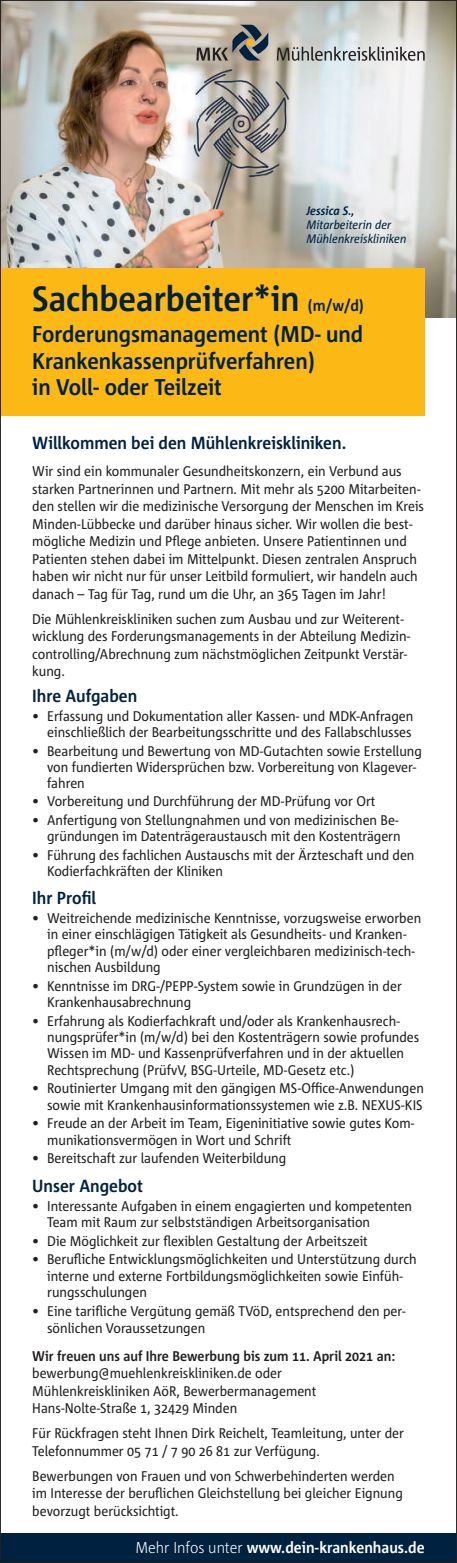
<style>
.page{position:relative;width:457px;height:1563px;background:#fff}
.page>*{position:absolute;margin:0;border:0;box-sizing:border-box;transform-origin:0 0}
.t1{font:700 35px "Corpid C1 s S Cd";color:#002241}
.t2{font:700 22.75px/26.2px "Corpid C1 s S Cd";color:#002241}
.t3{font:700 17.5px "Corpid C1 s S Cd";color:#002241}
.t4{font:700 15.75px "Corpid C1 s S Cd";color:#fff}
.t5{font:700 15.75px "Corpid C1 s S Cd";color:#002241}
.t6{font:14px/17.5px "Corpid C1 s S Cd";color:#231f20}
.t7{font:700 14px "Corpid C1 s S Cd";color:#231f20}
.t8{font:italic 12.25px/14px "Corpid C1 s S Cd";color:#002241}
.t9{font:italic 700 12.25px "Corpid C1 s S Cd";color:#002241}
.s1{font-weight:300}
</style>
<div class="page">
<img style="left:2px;top:2px;width:452px;height:315px">
<svg style="left:196px;top:25px;width:72px;height:36px;background:#8b8982"></svg>
<svg style="left:277px;top:47px;width:147px;height:14px;background:#a0a2a1"></svg>
<div style="left:0;top:268px;width:424px;height:147px;background:#fcb814"></div>
<div style="left:0;top:1533px;width:456px;height:30px;background:#002241"></div>
<p class="t9" style="left:306px;top:203px;width:50px">Jessica S.,</p>
<p class="t8" style="left:306px;top:218px;width:101px">Mitarbeiterin der<br>Mühlenkreiskliniken</p>
<h1 class="t1" style="left:32px;top:277px;width:268px">Sachbearbeiter*in</h1>
<p class="t5" style="left:308px;top:296px;width:57px">(m/w/d)</p>
<h2 class="t2" style="left:32px;top:320px;width:332px">Forderungsmanagement (MD- und<br>Krankenkassenprüfverfahren)<br>in Voll- oder Teilzeit</h2>
<p class="t3" style="left:32px;top:432px;width:315px">Willkommen bei den Mühlenkreiskliniken.</p>
<p class="t6" style="left:32px;top:462px;width:393px">Wir sind ein kommunaler Gesundheitskonzern, ein Verbund aus starken Partnerinnen und Partnern. Mit mehr als 5200 Mitarbeiten&shy;den stellen wir die medizinische Versorgung der Menschen im Kreis Minden-Lübbecke und darüber hinaus sicher. Wir wollen die best&shy;mögliche Medizin und Pflege anbieten. Unsere Patientinnen und Patienten stehen dabei im Mittelpunkt. Diesen zentralen Anspruch haben wir nicht nur für unser Leitbild formuliert, wir handeln auch danach – Tag für Tag, rund um die Uhr, an 365 Tagen im Jahr!</p>
<p class="t6" style="left:32px;top:610px;width:379px">Die Mühlenkreiskliniken suchen zum Ausbau und zur Weiterent&shy;wicklung des Forderungsmanagements in der Abteilung Medizin&shy;controlling/Abrechnung zum nächstmöglichen Zeitpunkt Verstär&shy;kung.</p>
<p class="t3" style="left:32px;top:685px;width:106px">Ihre Aufgaben</p>
<p class="t6" style="left:32px;top:707px;width:382px;line-height:16.1px;text-align:right">• Erfassung und Dokumentation aller Kassen- und MDK-Anfragen einschließlich der Bearbeitungsschritte und des Fallabschlusses</p>
<p class="t6" style="left:47px;top:742px;width:376px;line-height:16.1px;text-indent:-15px">• Bearbeitung und Bewertung von MD-Gutachten sowie Erstellung von fundierten Widersprüchen bzw. Vorbereitung von Klagever&shy;fahren</p>
<p class="t6" style="left:32px;top:792px;width:344px">• Vorbereitung und Durchführung der MD-Prüfung vor Ort</p>
<p class="t6" style="left:32px;top:812px;width:370px;line-height:16.1px;text-align:right">• Anfertigung von Stellungnahmen und von medizinischen Be&shy;gründungen im Datenträgeraustausch mit den Kostenträgern</p>
<p class="t6" style="left:47px;top:846px;width:368px;line-height:16.1px;text-indent:-15px">• Führung des fachlichen Austauschs mit der Ärzteschaft und den<br>Kodierfachkräften der Kliniken</p>
<p class="t3" style="left:32px;top:887px;width:65px">Ihr Profil</p>
<p class="t6" style="left:47px;top:909px;width:375px;line-height:16.3px;text-indent:-15px">• Weitreichende medizinische Kenntnisse, vorzugsweise erworben in einer einschlägigen Tätigkeit als Gesundheits- und Kranken&shy;pfleger*in (m/w/d) oder einer vergleichbaren medizinisch-tech&shy;nischen Ausbildung</p>
<p class="t6" style="left:47px;top:977px;width:356px;line-height:16.3px;text-indent:-15px">• Kenntnisse im DRG-/PEPP-System sowie in Grundzügen in der<br>Krankenhausabrechnung</p>
<p class="t6" style="left:47px;top:1012px;width:373px;line-height:16.3px;text-indent:-15px">• Erfahrung als Kodierfachkraft und/oder als Krankenhausrech&shy;nungsprüfer*in (m/w/d) bei den Kostenträgern sowie profundes Wissen im MD- und Kassenprüfverfahren und in der aktuellen Rechtsprechung (PrüfvV, BSG-Urteile, MD-Gesetz etc.)</p>
<p class="t6" style="left:32px;top:1080px;width:393px;line-height:16.3px;text-align:right">• Routinierter Umgang mit den gängigen MS-Office-Anwendungen sowie mit Krankenhausinformationssystemen wie z.B. NEXUS-KIS</p>
<p class="t6" style="left:47px;top:1115px;width:368px;line-height:16.3px;text-indent:-15px">• Freude an der Arbeit im Team, Eigeninitiative sowie gutes Kom&shy;munikationsvermögen in Wort und Schrift</p>
<p class="t6" style="left:32px;top:1149px;width:255px">• Bereitschaft zur laufenden Weiterbildung</p>
<p class="t3" style="left:32px;top:1174px;width:112px">Unser Angebot</p>
<p class="t6" style="left:47px;top:1197px;width:366px;line-height:16.3px;text-indent:-15px">• Interessante Aufgaben in einem engagierten und kompetenten<br>Team mit Raum zur selbstständigen Arbeitsorganisation</p>
<p class="t6" style="left:32px;top:1231px;width:337px">• Die Möglichkeit zur flexiblen Gestaltung der Arbeitszeit</p>
<p class="t6" style="left:47px;top:1251px;width:370px;line-height:16.3px;text-indent:-15px">• Berufliche Entwicklungsmöglichkeiten und Unterstützung durch interne und externe Fortbildungsmöglichkeiten sowie Einfüh&shy;rungsschulungen</p>
<p class="t6" style="left:47px;top:1301px;width:359px;text-indent:-15px">• Eine tarifliche Vergütung gemäß TVöD, entsprechend den per&shy;sönlichen Voraussetzungen</p>
<p class="t7" style="left:32px;top:1347px;width:364px">Wir freuen uns auf Ihre Bewerbung bis zum 11. April 2021 an:</p>
<p class="t6" style="left:32px;top:1364px;width:285px">bewerbung@muehlenkreiskliniken.de oder<br>Mühlenkreiskliniken AöR, Bewerbermanagement<br>Hans-Nolte-Straße 1, 32429 Minden</p>
<p class="t6" style="left:32px;top:1424px;width:373px">Für Rückfragen steht Ihnen Dirk Reichelt, Teamleitung, unter der<br>Telefonnummer 05 71 / 7 90 26 81 zur Verfügung.</p>
<p class="t6" style="left:32px;top:1466px;width:372px">Bewerbungen von Frauen und von Schwerbehinderten werden im Interesse der beruflichen Gleichstellung bei gleicher Eignung bevorzugt berücksichtigt.</p>
<p class="t4" style="left:135px;top:1538px;width:290px"><span class="s1">Mehr Infos unter</span> www.dein-krankenhaus.de</p>
</div>
